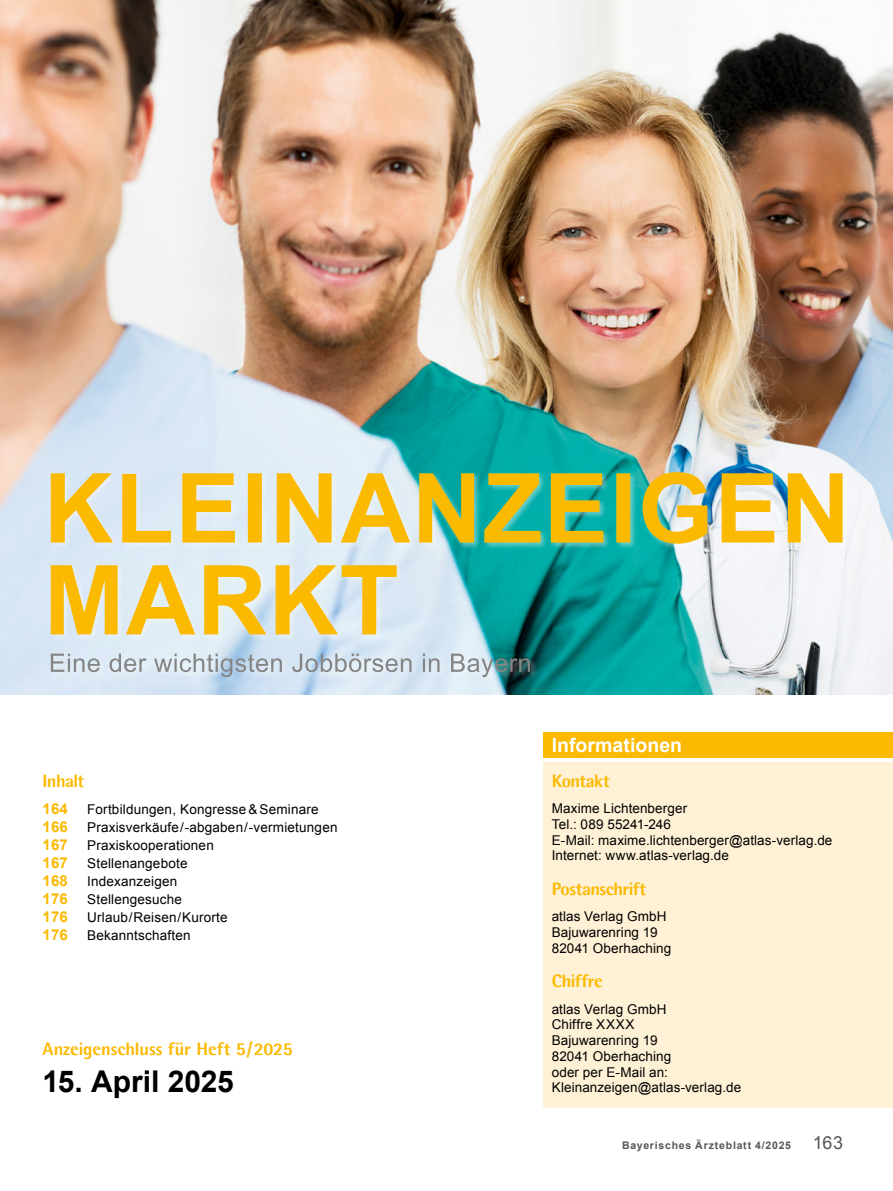
<style>
.page{position:relative;width:893px;height:1191px;background:#fff}
.page>*{position:absolute;margin:0;border:0;box-sizing:border-box;transform-origin:0 0}
.t1{font:700 30px "Arial";letter-spacing:-.005em;color:#000}
.t2{font:700 19.5px "Arial";color:#fff}
.t3{font:800 18px "Agfa Rotis Semisans";letter-spacing:-.02em;color:#fbb900}
.t4{font:700 15px "Arial";letter-spacing:.015em;color:#fbb900}
.t5{font:13.5px/15.8px "Arial";letter-spacing:.015em;color:#000}
.t6{font:700 10.5px "Arial";letter-spacing:.07em;color:#565655}
.s1{font-weight:400;font-size:18px}
</style>
<div class="page">
<img style="left:0;top:0;width:893px;height:694px">
<div style="left:49px;top:652px;width:488px;height:33px;background:#fff;opacity:.4"></div>
<svg style="left:51px;top:653px;width:479px;height:24px;background:#bbc9d3"></svg>
<div style="left:49px;top:470px;width:801px;height:81px;background:#fff;opacity:.4"></div>
<svg style="left:51px;top:472px;width:792px;height:72px;background:#cbc976"></svg>
<div style="left:49px;top:563px;width:355px;height:79px;background:#fff;opacity:.4"></div>
<svg style="left:51px;top:565px;width:346px;height:69px;background:#ebd27d"></svg>
<div style="left:543px;top:762px;width:350px;height:346px;background:#fff1d6"></div>
<div style="left:543px;top:732px;width:350px;height:26px;background:#fbb900"></div>
<h3 class="t3" style="left:43px;top:769px;width:43px">Inhalt</h3>
<p class="t4" style="left:43px;top:798px;width:27px">164</p>
<p class="t5" style="left:87px;top:801px;width:233px">Fortbildungen, Kongresse&amp;Seminare</p>
<p class="t4" style="left:43px;top:816px;width:27px">166</p>
<p class="t5" style="left:87px;top:819px;width:252px">Praxisverkäufe/-abgaben/-vermietungen</p>
<p class="t4" style="left:43px;top:834px;width:27px">167</p>
<p class="t5" style="left:87px;top:837px;width:128px">Praxiskooperationen</p>
<p class="t4" style="left:43px;top:852px;width:27px">167</p>
<p class="t5" style="left:87px;top:855px;width:102px">Stellenangebote</p>
<p class="t4" style="left:43px;top:870px;width:27px">168</p>
<p class="t5" style="left:87px;top:873px;width:92px">Indexanzeigen</p>
<p class="t4" style="left:43px;top:888px;width:27px">176</p>
<p class="t5" style="left:87px;top:891px;width:96px">Stellengesuche</p>
<p class="t4" style="left:43px;top:906px;width:27px">176</p>
<p class="t5" style="left:87px;top:909px;width:142px">Urlaub/Reisen/Kurorte</p>
<p class="t4" style="left:43px;top:924px;width:27px">176</p>
<p class="t5" style="left:87px;top:927px;width:105px">Bekanntschaften</p>
<h3 class="t3" style="left:43px;top:1037px;width:252px">Anzeigenschluss für Heft 5/2025</h3>
<h1 class="t1" style="left:43px;top:1062px;width:193px">15. April 2025</h1>
<h2 class="t2" style="left:552px;top:732px;width:132px">Informationen</h2>
<h3 class="t3" style="left:552px;top:769px;width:60px">Kontakt</h3>
<p class="t5" style="left:552px;top:800px;width:282px">Maxime Lichtenberger<br>Tel.: 089 55241-246<br>E-Mail: maxime.lichtenberger@atlas-verlag.de<br>Internet: www.atlas-verlag.de</p>
<h3 class="t3" style="left:552px;top:877px;width:96px">Postanschrift</h3>
<p class="t5" style="left:552px;top:908px;width:121px">atlas Verlag GmbH<br>Bajuwarenring 19<br>82041 Oberhaching</p>
<h3 class="t3" style="left:552px;top:969px;width:53px">Chiffre</h3>
<p class="t5" style="left:552px;top:1001px;width:191px">atlas Verlag GmbH<br>Chiffre XXXX<br>Bajuwarenring 19<br>82041 Oberhaching<br>oder per E-Mail an:<br>Kleinanzeigen@atlas-verlag.de</p>
<p class="t6" style="left:622px;top:1138px;width:222px">Bayerisches Ärzteblatt 4/2025 <span class="s1">163</span></p>
</div>
